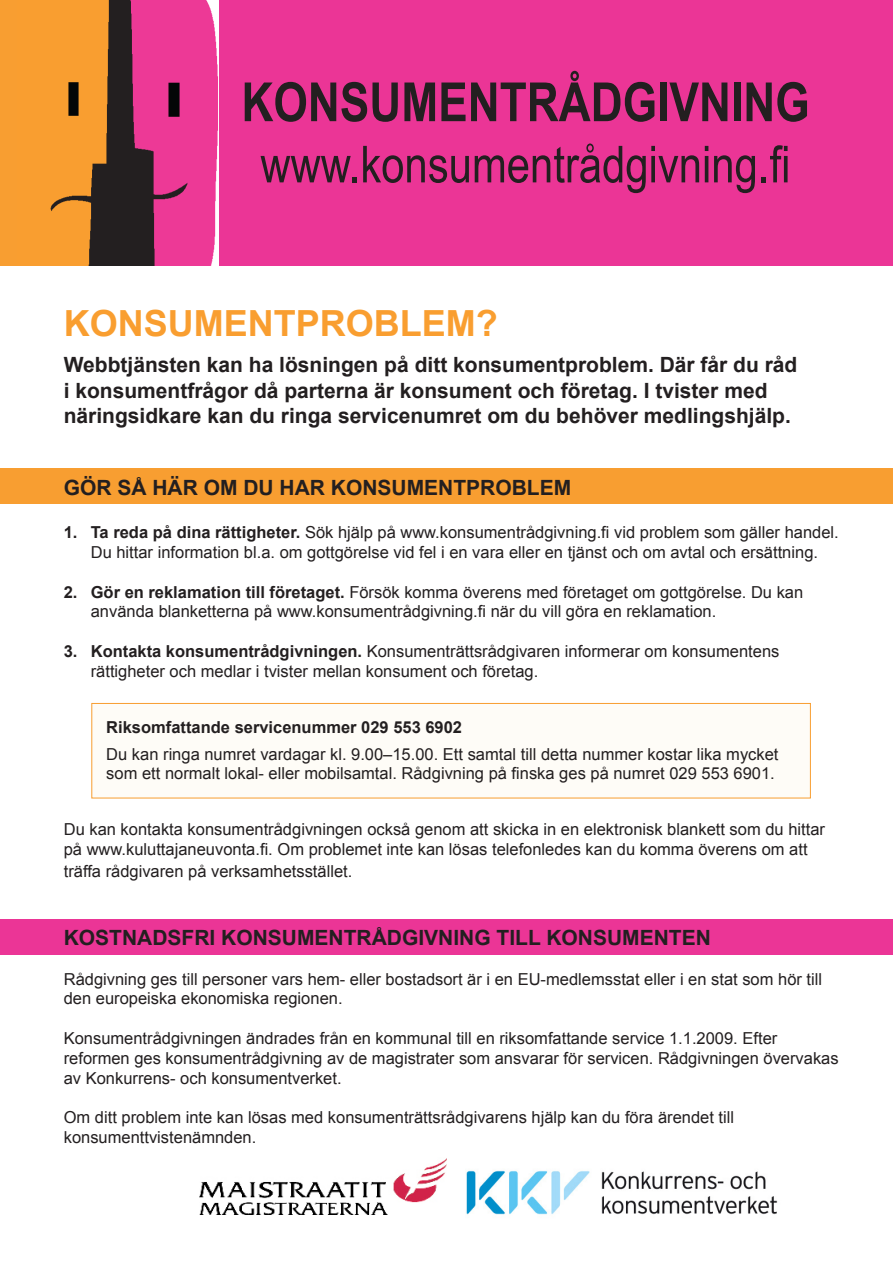
<style>
.page{position:relative;width:893px;height:1263px;background:#fff}
.page>*{position:absolute;margin:0;border:0;box-sizing:border-box;transform-origin:0 0}
.t1{font:700 54px "Arial Narrow";color:#231f20}
.t2{font:51px "Arial Narrow";color:#231f20}
.t3{font:700 36px "Arial";color:#f99e30}
.t4{font:700 21px/25.2px "Arial";color:#231f20}
.t5{font:16.5px/19.8px "Arial";color:#231f20}
.s1{font-weight:700}
</style>
<div class="page">
<div style="left:0;top:919px;width:893px;height:35px;background:#eb3596"></div>
<div style="left:91px;top:703px;width:720px;height:95px;background:#fefcf7;border:1px solid #f89e31"></div>
<div style="left:0;top:469px;width:893px;height:35px;background:#f89e31"></div>
<div style="left:0;top:0;width:116px;height:265px;background:#f89e31"></div>
<div style="left:135px;top:0;width:758px;height:265px;background:#eb3596"></div>
<img style="left:50px;top:0;width:169px;height:265px">
<img style="left:200px;top:1158px;width:247px;height:56px">
<img style="left:466px;top:1170px;width:312px;height:45px">
<p class="t1" style="left:241px;top:61px;width:570px">KONSUMENTRÅDGIVNING</p>
<p class="t2" style="left:260px;top:127px;width:531px">www.konsumentrådgivning.fi</p>
<p class="t3" style="left:64px;top:300px;width:435px">KONSUMENTPROBLEM?</p>
<p class="t4" style="left:64px;top:353px;width:735px">Webbtjänsten kan ha lösningen på ditt konsumentproblem. Där får du råd i konsumentfrågor då parterna är konsument och företag. I tvister med näringsidkare kan du ringa servicenumret om du behöver medlingshjälp.</p>
<p class="t4" style="left:64px;top:475px;width:509px">GÖR SÅ HÄR OM DU HAR KONSUMENTPROBLEM</p>
<p class="t5" style="left:64px;top:523px;width:776px;text-align:center"><span class="s1">1. Ta reda på dina rättigheter.</span> Sök hjälp på www.konsumentrådgivning.fi vid problem som gäller handel.<br>Du hittar information bl.a. om gottgörelse vid fel i en vara eller en tjänst och om avtal och ersättning.</p>
<p class="t5" style="left:91px;top:582px;width:714px;text-indent:-27px"><span class="s1">2. Gör en reklamation till företaget.</span> Försök komma överens med företaget om gottgörelse. Du kan använda blanketterna på www.konsumentrådgivning.fi när du vill göra en reklamation.</p>
<p class="t5" style="left:91px;top:641px;width:690px;text-indent:-27px"><span class="s1">3. Kontakta konsumentrådgivningen.</span> Konsumenträttsrådgivaren informerar om konsumentens rättigheter och medlar i tvister mellan konsument och företag.</p>
<p class="t5" style="left:106px;top:713px;width:674px;line-height:27px"><span class="s1">Riksomfattande servicenummer 029 553 6902<br></span>Du kan ringa numret vardagar kl. 9.00–15.00. Ett samtal till detta nummer kostar lika mycket</p>
<p class="t5" style="left:106px;top:764px;width:670px">som ett normalt lokal- eller mobilsamtal. Rådgivning på finska ges på numret 029 553 6901.</p>
<p class="t5" style="left:64px;top:820px;width:763px">Du kan kontakta konsumentrådgivningen också genom att skicka in en elektronisk blankett som du hittar på www.kuluttajaneuvonta.fi. Om problemet inte kan lösas telefonledes kan du komma överens om att</p>
<p class="t5" style="left:64px;top:861px;width:290px">träffa rådgivaren på verksamhetsstället.</p>
<p class="t4" style="left:64px;top:926px;width:649px">KOSTNADSFRI KONSUMENTRÅDGIVNING TILL KONSUMENTEN</p>
<p class="t5" style="left:64px;top:969px;width:760px">Rådgivning ges till personer vars hem- eller bostadsort är i en EU-medlemsstat eller i en stat som hör till den europeiska ekonomiska regionen.</p>
<p class="t5" style="left:64px;top:1028px;width:776px">Konsumentrådgivningen ändrades från en kommunal till en riksomfattande service 1.1.2009. Efter reformen ges konsumentrådgivning av de magistrater som ansvarar för servicen. Rådgivningen övervakas av Konkurrens- och konsumentverket.</p>
<p class="t5" style="left:64px;top:1108px;width:672px">Om ditt problem inte kan lösas med konsumenträttsrådgivarens hjälp kan du föra ärendet till konsumenttvistenämnden.</p>
</div>
